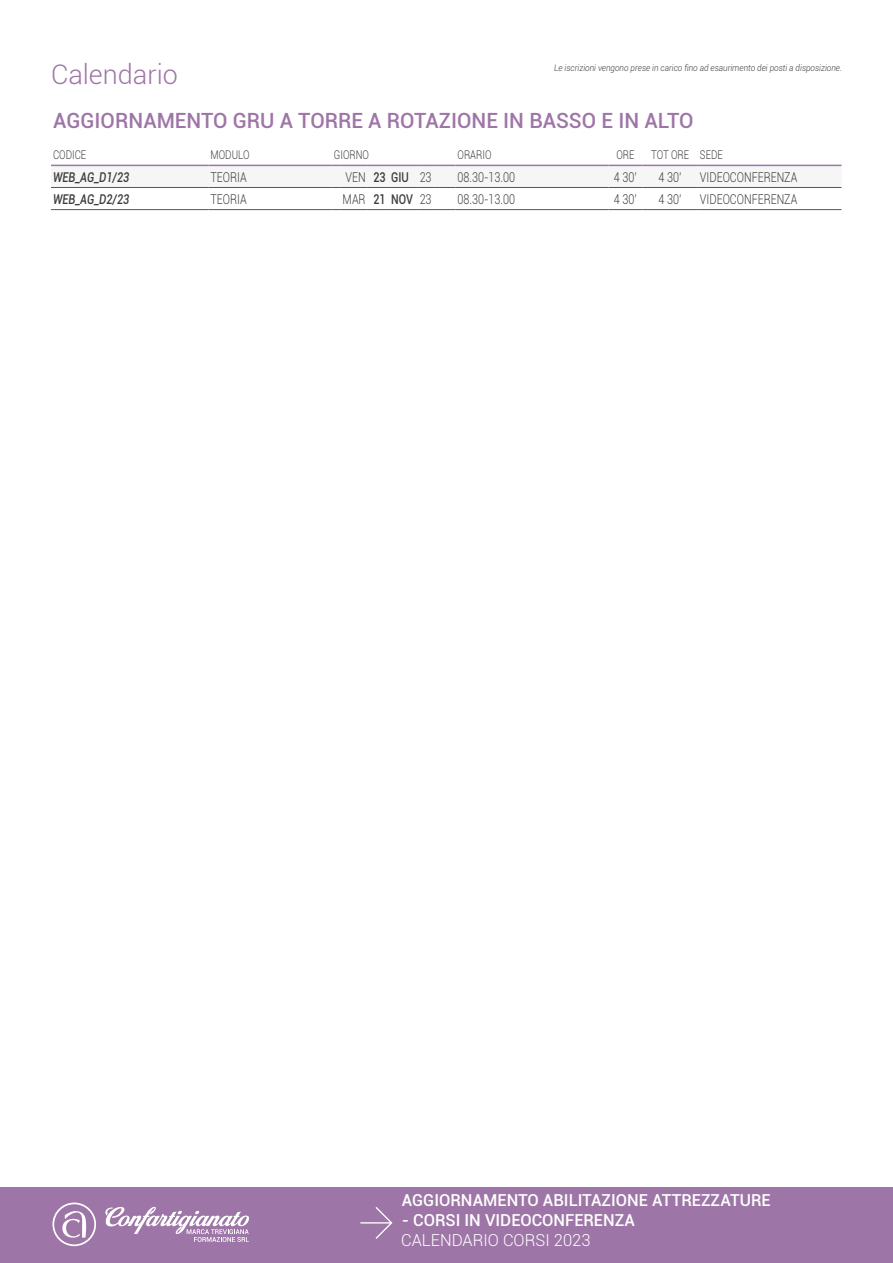
<style>
.page{position:relative;width:893px;height:1263px;background:#fff}
.page>*{position:absolute;margin:0;border:0;box-sizing:border-box;transform-origin:0 0}
.t1{font:300 27px "Roboto";color:#9e75a7}
.t2{font:500 21px "Roboto";color:#9e75a7}
.t3{font:500 16.5px "Roboto";color:#fff}
.t4{font:300 16.5px "Roboto";color:#fff}
.t5{font:300 13.5px "Roboto";color:#3c3c3b;scale:.8 1}
.t6{font:italic 500 13.5px "Roboto";color:#3c3c3b;scale:.8 1}
.t7{font:300 12px "Roboto";color:#3c3c3b;scale:.8 1}
.t8{font:italic 300 9px "Roboto";color:#3c3c3b;scale:.9 1}
.s1{font-weight:500}
</style>
<div class="page">
<div style="left:0;top:1187px;width:893px;height:76px;background:#9e75a7"></div>
<svg style="left:360px;top:1207px;width:32px;height:32px"></svg>
<svg style="left:52px;top:1202px;width:44px;height:44px"></svg>
<svg style="left:105px;top:1207px;width:144px;height:35px"></svg>
<svg style="left:51px;top:165px;width:790px;height:23px"></svg>
<hr style="left:455px;top:187px;width:153px;height:1px;background:#575756">
<hr style="left:608px;top:187px;width:34px;height:1px;background:#575756">
<hr style="left:642px;top:187px;width:56px;height:1px;background:#575756">
<hr style="left:698px;top:187px;width:143px;height:1px;background:#575756">
<hr style="left:51px;top:209px;width:157px;height:1px;background:#575756">
<hr style="left:642px;top:209px;width:56px;height:1px;background:#575756">
<hr style="left:698px;top:209px;width:143px;height:1px;background:#575756">
<hr style="left:208px;top:209px;width:124px;height:1px;background:#575756">
<svg style="left:332px;top:209px;width:123px;height:1px"></svg>
<hr style="left:455px;top:209px;width:153px;height:1px;background:#575756">
<hr style="left:608px;top:209px;width:34px;height:1px;background:#575756">
<h1 class="t1" style="left:51px;top:56px;width:128px">Calendario</h1>
<h2 class="t2" style="left:53px;top:105px;width:642px">AGGIORNAMENTO GRU A TORRE A ROTAZIONE IN BASSO E IN ALTO</h2>
<p class="t7" style="left:53px;top:146px;width:43px">CODICE</p>
<p class="t7" style="left:210px;top:146px;width:50px">MODULO</p>
<p class="t7" style="left:334px;top:146px;width:45px">GIORNO</p>
<p class="t7" style="left:458px;top:146px;width:44px">ORARIO</p>
<p class="t7" style="left:616px;top:146px;width:24px">ORE</p>
<p class="t7" style="left:651px;top:146px;width:91px">TOT ORE SEDE</p>
<p class="t6" style="left:53px;top:167px;width:97px">WEB_AG_D1/23</p>
<p class="t5" style="left:210px;top:167px;width:47px">TEORIA</p>
<p class="t5" style="left:345px;top:167px;width:109px">VEN <span class="s1">23 GIU</span> 23</p>
<p class="t5" style="left:458px;top:167px;width:73px">08.30-13.00</p>
<p class="t5" style="left:614px;top:167px;width:30px">4 30’</p>
<p class="t5" style="left:659px;top:167px;width:30px">4 30’</p>
<p class="t5" style="left:700px;top:167px;width:123px">VIDEOCONFERENZA</p>
<p class="t6" style="left:53px;top:189px;width:97px">WEB_AG_D2/23</p>
<p class="t5" style="left:210px;top:189px;width:47px">TEORIA</p>
<p class="t5" style="left:343px;top:189px;width:113px">MAR <span class="s1">21 NOV</span> 23</p>
<p class="t5" style="left:458px;top:189px;width:73px">08.30-13.00</p>
<p class="t5" style="left:614px;top:189px;width:30px">4 30’</p>
<p class="t5" style="left:659px;top:189px;width:30px">4 30’</p>
<p class="t5" style="left:700px;top:189px;width:123px">VIDEOCONFERENZA</p>
<p class="t8" style="left:554px;top:61px;width:321px">Le iscrizioni vengono prese in carico fino ad esaurimento dei posti a disposizione.</p>
<p class="t3" style="left:402px;top:1188px;width:370px">AGGIORNAMENTO ABILITAZIONE ATTREZZATURE</p>
<p class="t3" style="left:402px;top:1208px;width:235px">- CORSI IN VIDEOCONFERENZA</p>
<p class="t4" style="left:401px;top:1228px;width:191px">CALENDARIO CORSI 2023</p>
</div>
